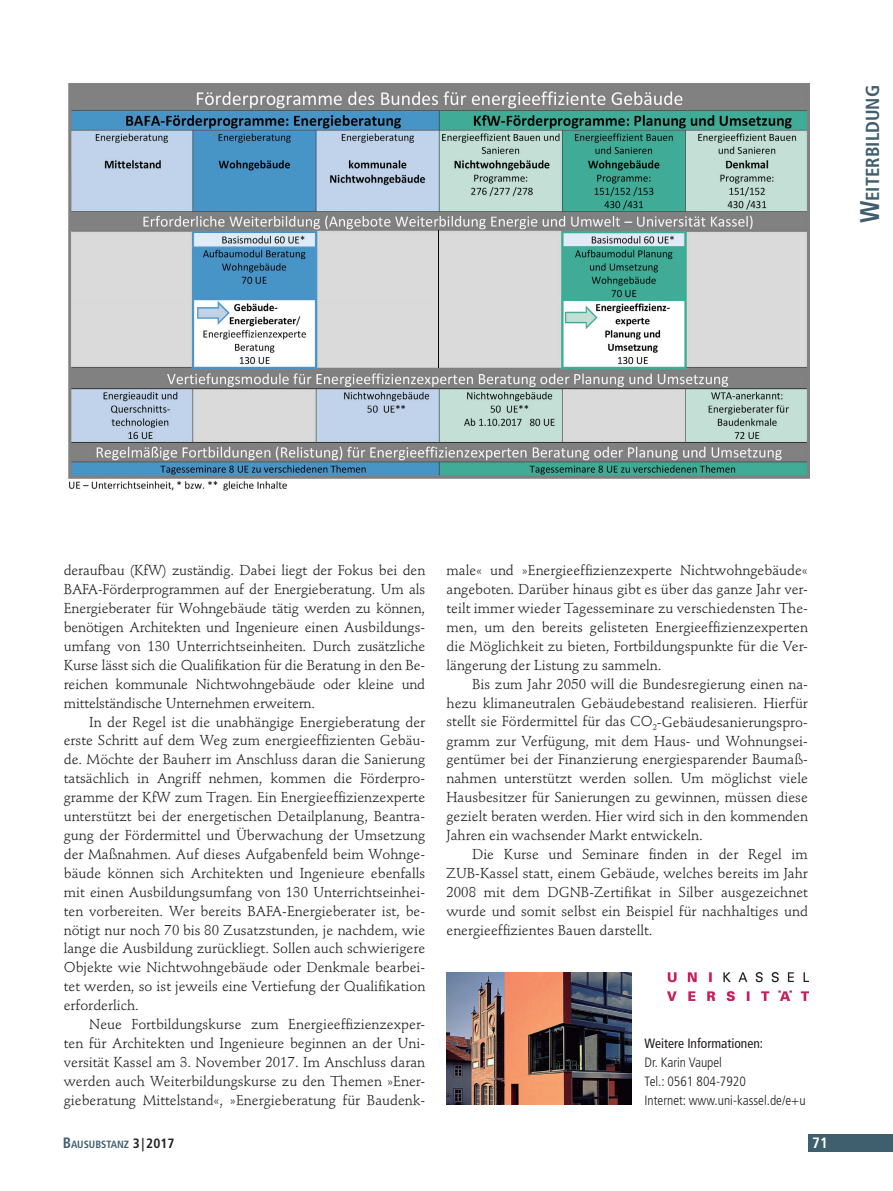
<style>
.page{position:relative;width:893px;height:1191px;background:#fff}
.page>*{position:absolute;margin:0;border:0;box-sizing:border-box;transform-origin:0 0}
.t1{font:700 condensed 18.9px "Frutiger LT Std";color:#3f5f6e}
.t2{font:700 condensed 15px "Frutiger LT Std";color:#fff}
.t3{font:14.25px/18.9px "Stempel Schneidler Std";color:#231f20;text-align:justify}
.t4{font:300 condensed 13.5px/18.9px "Frutiger LT Std";color:#231f20}
.t5{font:condensed 13.5px "Frutiger LT Std";color:#231f20}
.t6{font:700 condensed 10.5px "Frutiger LT Std";color:#3f5f6e}
.s1{font-size:27px}
.s2{font-size:15px}
.s3{font-size:13.5px;color:#231f20}
.s4{font-weight:400;font-stretch:normal;font-size:13.5px;color:#231f20}
</style>
<div class="page">
<div style="left:808px;top:1134px;width:85px;height:17px;background:#3f5f6e"></div>
<img style="left:68px;top:83px;width:741px;height:408px">
<img style="left:438px;top:231px;width:1px;height:136px">
<img style="left:668px;top:973px;width:140px;height:28px">
<img style="left:446px;top:973px;width:186px;height:131px">
<h1 class="t1" style="left:861px;top:223px;width:140px;rotate:-90deg"><span class="s1">W</span>EITERBILDUNG</h1>
<p class="t3" style="left:64px;top:561px;width:363px">deraufbau (KfW) zuständig. Dabei liegt der Fokus bei den BAFA-Förderprogrammen auf der Energieberatung. Um als Energieberater für Wohngebäude tätig werden zu können, benötigen Architekten und Ingenieure einen Ausbildungs&shy;umfang von 130 Unterrichtseinheiten. Durch zusätzliche Kurse lässt sich die Qualifikation für die Beratung in den Be&shy;reichen kommunale Nichtwohngebäude oder kleine und mittelständische Unternehmen erweitern.</p>
<p class="t3" style="left:64px;top:712px;width:363px;text-indent:26px">In der Regel ist die unabhängige Energieberatung der erste Schritt auf dem Weg zum energieeffizienten Gebäu&shy;de. Möchte der Bauherr im Anschluss daran die Sanierung tatsächlich in Angriff nehmen, kommen die Förderpro&shy;gramme der KfW zum Tragen. Ein Energieeffizienzexperte unterstützt bei der energetischen Detailplanung, Beantra&shy;gung der Fördermittel und Überwachung der Umsetzung der Maßnahmen. Auf dieses Aufgabenfeld beim Wohnge&shy;bäude können sich Architekten und Ingenieure ebenfalls mit einen Ausbildungsumfang von 130 Unterrichtseinhei&shy;ten vorbereiten. Wer bereits BAFA-Energieberater ist, be&shy;nötigt nur noch 70 bis 80 Zusatzstunden, je nachdem, wie lange die Ausbildung zurückliegt. Sollen auch schwierigere Objekte wie Nichtwohngebäude oder Denkmale bearbei&shy;tet werden, so ist jeweils eine Vertiefung der Qualifikation erforderlich.</p>
<p class="t3" style="left:64px;top:1015px;width:363px;text-indent:26px">Neue Fortbildungskurse zum Energieeffizienzexper&shy;ten für Architekten und Ingenieure beginnen an der Uni&shy;versität Kassel am 3. November 2017. Im Anschluss daran werden auch Weiterbildungskurse zu den Themen »Ener&shy;gieberatung Mittelstand«, »Energieberatung für Baudenk-</p>
<p class="t3" style="left:446px;top:561px;width:363px">male« und »Energieeffizienzexperte Nichtwohngebäude« angeboten. Darüber hinaus gibt es über das ganze Jahr ver&shy;teilt immer wieder Tagesseminare zu verschiedensten The&shy;men, um den bereits gelisteten Energieeffizienzexperten die Möglichkeit zu bieten, Fortbildungspunkte für die Ver&shy;längerung der Listung zu sammeln.</p>
<p class="t3" style="left:446px;top:674px;width:363px;text-indent:26px">Bis zum Jahr 2050 will die Bundesregierung einen na&shy;hezu klimaneutralen Gebäudebestand realisieren. Hierfür stellt sie Fördermittel für das CO<sub>2</sub>-Gebäudesanierungspro&shy;gramm zur Verfügung, mit dem Haus- und Wohnungsei&shy;gentümer bei der Finanzierung energiesparender Baumaß&shy;nahmen unterstützt werden sollen. Um möglichst viele Hausbesitzer für Sanierungen zu gewinnen, müssen diese gezielt beraten werden. Hier wird sich in den kommenden Jahren ein wachsender Markt entwickeln.</p>
<p class="t3" style="left:446px;top:844px;width:363px;text-indent:26px">Die Kurse und Seminare finden in der Regel im ZUB-Kassel statt, einem Gebäude, welches bereits im Jahr 2008 mit dem DGNB-Zertifikat in Silber ausgezeichnet wurde und somit selbst ein Beispiel für nachhaltiges und energieeffizientes Bauen darstellt.</p>
<p class="t5" style="left:645px;top:1035px;width:120px">Weitere Informationen:</p>
<p class="t4" style="left:645px;top:1053px;width:162px">Dr. Karin Vaupel<br>Tel.: 0561 804-7920<br>Internet: www.uni-kassel.de/e+u</p>
<p class="t6" style="left:63px;top:1138px;width:113px"><span class="s2">B</span>AUSUBSTANZ <span class="s3">3</span><span class="s4">|</span><span class="s3">2017</span></p>
<p class="t2" style="left:812px;top:1134px;width:17px">71</p>
</div>
